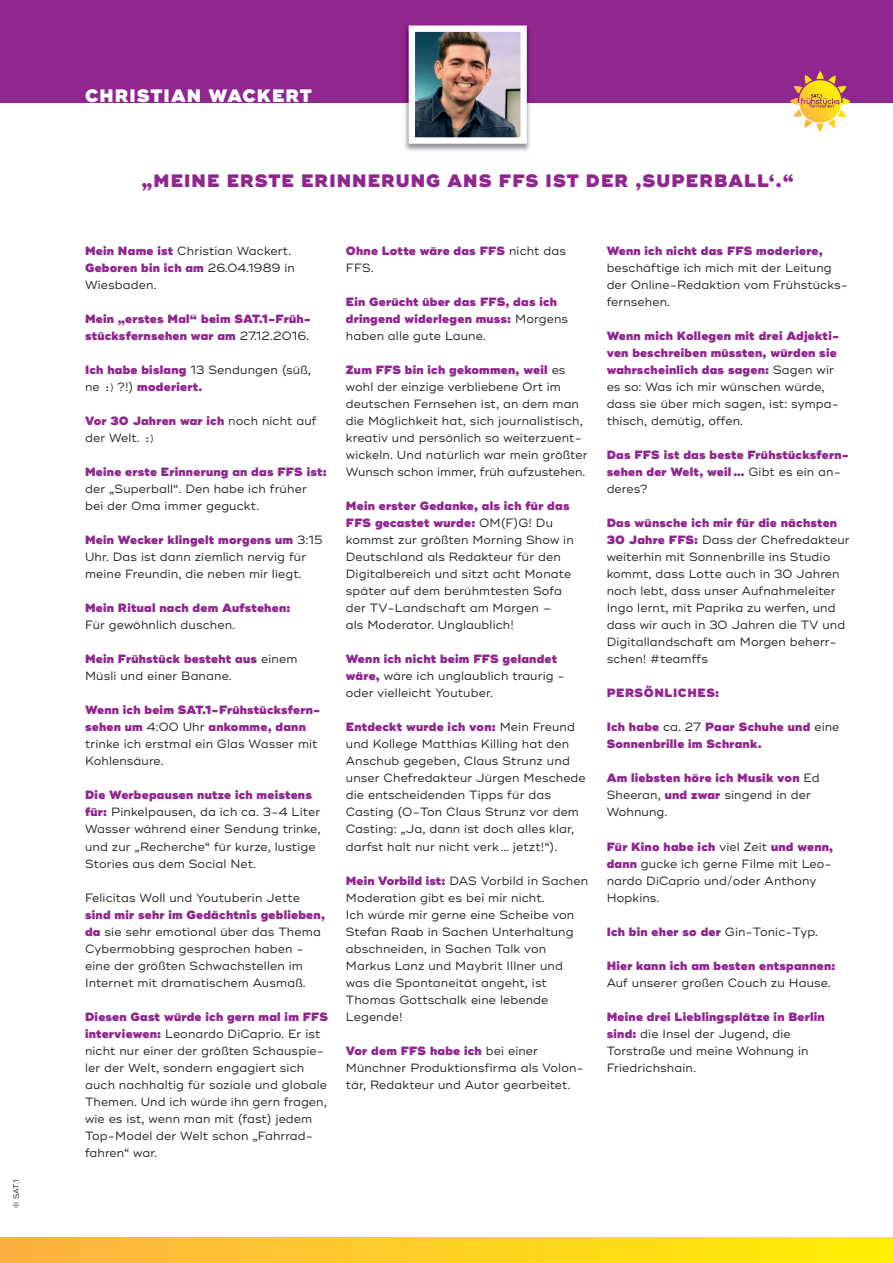
<style>
.page{position:relative;width:893px;height:1263px;background:#fff}
.page>*{position:absolute;margin:0;border:0;box-sizing:border-box;transform-origin:0 0}
.t1{font:900 18px "Ridley Grotesk";letter-spacing:.06em;color:#90268f}
.t2{font:900 18px "Ridley Grotesk";letter-spacing:.06em;color:#fff}
.t3{font:12px/17px "Ridley Grotesk";letter-spacing:.01em;color:#231f20}
.t4{font:900 12px/17px "Ridley Grotesk";letter-spacing:.02em;color:#90268f}
.t5{font:900 12px "Ridley Grotesk";letter-spacing:.05em;color:#90268f}
.t6{font:7.5px "Ridley Grotesk";color:#231f20}
.s1{font-weight:900;color:#90268f}
.s2{font-weight:400;color:#231f20}
.s3{font-family:"Courier";font-weight:400;color:#231f20}
.s4{font-family:"Courier"}
</style>
<div class="page">
<div style="left:0;top:0;width:893px;height:102px;background:#90268f"></div>
<img style="left:400px;top:25px;width:135px;height:126px">
<img style="left:416px;top:33px;width:104px;height:104px">
<div style="left:409px;top:26px;width:118px;height:118px;border:6px solid #fff"></div>
<div style="left:0;top:1237px;width:893px;height:26px;background:linear-gradient(to right,#fdb045,#ffef02)"></div>
<svg style="left:790px;top:71px;width:60px;height:61px"></svg>
<p class="t6" style="left:13px;top:1208px;width:30px;rotate:-90deg">© SAT.1</p>
<h1 class="t2" style="left:85px;top:88px;width:228px">CHRISTIAN WACKERT</h1>
<h1 class="t1" style="left:142px;top:173px;width:654px">„MEINE ERSTE ERINNERUNG ANS FFS IST DER ,SUPERBALL‘.“</h1>
<p class="t3" style="left:85px;top:243px;width:211px"><span class="s1">Mein Name ist</span> Christian Wackert.<br><span class="s1">Geboren bin ich am</span> 26.04.1989 in<br>Wiesbaden.</p>
<p class="t4" style="left:85px;top:311px;width:228px">Mein „erstes Mal“ beim SAT.1-Früh&shy;stücksfernsehen war am <span class="s2">27.12.2016.</span></p>
<p class="t4" style="left:85px;top:362px;width:227px">Ich habe bislang <span class="s2">13 Sendungen (süß, ne</span> <span class="s3">:)</span><span class="s2">?!)</span> moderiert.</p>
<p class="t3" style="left:85px;top:413px;width:233px"><span class="s1">Vor 30 Jahren war ich</span> noch nicht auf der Welt. <span class="s4">:)</span></p>
<p class="t4" style="left:85px;top:464px;width:243px">Meine erste Erinnerung an das FFS ist:</p>
<p class="t3" style="left:85px;top:481px;width:223px">der „Superball“. Den habe ich früher bei der Oma immer geguckt.</p>
<p class="t3" style="left:85px;top:532px;width:239px"><span class="s1">Mein Wecker klingelt morgens um</span> 3:15<br>Uhr. Das ist dann ziemlich nervig für meine Freundin, die neben mir liegt.</p>
<p class="t4" style="left:85px;top:600px;width:207px">Mein Ritual nach dem Aufstehen:</p>
<p class="t3" style="left:85px;top:617px;width:152px">Für gewöhnlich duschen.</p>
<p class="t3" style="left:85px;top:651px;width:214px"><span class="s1">Mein Frühstück besteht aus</span> einem<br>Müsli und einer Banane.</p>
<p class="t4" style="left:85px;top:702px;width:237px">Wenn ich beim SAT.1-Frühstücksfern&shy;sehen um <span class="s2">4:00 Uhr</span> ankomme, dann <span class="s2">trinke ich erstmal ein Glas Wasser mit<br>Kohlensäure.</span></p>
<p class="t3" style="left:85px;top:787px;width:237px"><span class="s1">Die Werbepausen nutze ich meistens für:</span> Pinkelpausen, da ich ca. 3-4 Liter Wasser während einer Sendung trinke, und zur „Recherche“ für kurze, lustige Stories aus dem Social Net.</p>
<p class="t3" style="left:85px;top:889px;width:216px">Felicitas Woll und Youtuberin Jette</p>
<p class="t3" style="left:85px;top:906px;width:241px"><span class="s1">sind mir sehr im Gedächtnis geblieben, da</span> sie sehr emotional über das Thema Cybermobbing gesprochen haben - eine der größten Schwachstellen im Internet mit dramatischem Ausmaß.</p>
<p class="t3" style="left:85px;top:1008px;width:245px"><span class="s1">Diesen Gast würde ich gern mal im FFS interviewen:</span> Leonardo DiCaprio. Er ist nicht nur einer der größten Schauspie&shy;ler der Welt, sondern engagiert sich auch nachhaltig für soziale und globale Themen. Und ich würde ihn gern fragen, wie es ist, wenn man mit (fast) jedem Top-Model der Welt schon „Fahrrad&shy;fahren“ war.</p>
<p class="t4" style="left:346px;top:243px;width:222px">Ohne Lotte wäre das FFS <span class="s2">nicht das<br>FFS.</span></p>
<p class="t4" style="left:346px;top:294px;width:224px">Ein Gerücht über das FFS, das ich dringend widerlegen muss: <span class="s2">Morgens haben alle gute Laune.</span></p>
<p class="t3" style="left:346px;top:362px;width:243px"><span class="s1">Zum FFS bin ich gekommen, weil</span> es wohl der einzige verbliebene Ort im deutschen Fernsehen ist, an dem man die Möglichkeit hat, sich journalistisch, kreativ und persönlich so weiterzuent&shy;wickeln. Und natürlich war mein größter Wunsch schon immer, früh aufzustehen.</p>
<p class="t3" style="left:346px;top:498px;width:229px"><span class="s1">Mein erster Gedanke, als ich für das FFS gecastet wurde:</span> OM(F)G! Du kommst zur größten Morning Show in Deutschland als Redakteur für den Digitalbereich und sitzt acht Monate später auf dem berühmtesten Sofa der TV-Landschaft am Morgen –<br>als Moderator. Unglaublich!</p>
<p class="t3" style="left:346px;top:651px;width:220px"><span class="s1">Wenn ich nicht beim FFS gelandet wäre,</span> wäre ich unglaublich traurig - oder vielleicht Youtuber.</p>
<p class="t3" style="left:346px;top:719px;width:241px"><span class="s1">Entdeckt wurde ich von:</span> Mein Freund und Kollege Matthias Killing hat den Anschub gegeben, Claus Strunz und unser Chefredakteur Jürgen Meschede die entscheidenden Tipps für das Casting (O-Ton Claus Strunz vor dem Casting: „Ja, dann ist doch alles klar, darfst halt nur nicht verk… jetzt!“).</p>
<p class="t3" style="left:346px;top:872px;width:244px"><span class="s1">Mein Vorbild ist:</span> DAS Vorbild in Sachen<br>Moderation gibt es bei mir nicht.<br>Ich würde mir gerne eine Scheibe von<br>Stefan Raab in Sachen Unterhaltung abschneiden, in Sachen Talk von<br>Markus Lanz und Maybrit Illner und was die Spontaneität angeht, ist<br>Thomas Gottschalk eine lebende<br>Legende!</p>
<p class="t3" style="left:346px;top:1042px;width:239px"><span class="s1">Vor dem FFS habe ich</span> bei einer<br>Münchner Produktionsfirma als Volon&shy;tär, Redakteur und Autor gearbeitet.</p>
<p class="t4" style="left:607px;top:243px;width:217px">Wenn ich nicht das FFS moderiere,</p>
<p class="t3" style="left:607px;top:260px;width:243px">beschäftige ich mich mit der Leitung der Online-Redaktion vom Frühstücks&shy;fernsehen.</p>
<p class="t3" style="left:607px;top:328px;width:234px"><span class="s1">Wenn mich Kollegen mit drei Adjekti&shy;ven beschreiben müssten, würden sie wahrscheinlich das sagen:</span> Sagen wir es so: Was ich mir wünschen würde, dass sie über mich sagen, ist: sympa&shy;thisch, demütig, offen.</p>
<p class="t4" style="left:607px;top:447px;width:244px">Das FFS ist das beste Frühstücksfern&shy;sehen der Welt, weil … <span class="s2">Gibt es ein an&shy;deres?</span></p>
<p class="t3" style="left:607px;top:515px;width:245px"><span class="s1">Das wünsche ich mir für die nächsten 30 Jahre FFS:</span> Dass der Chefredakteur weiterhin mit Sonnenbrille ins Studio kommt, dass Lotte auch in 30 Jahren noch lebt, dass unser Aufnahmeleiter Ingo lernt, mit Paprika zu werfen, und dass wir auch in 30 Jahren die TV und Digitallandschaft am Morgen beherr&shy;schen! #teamffs</p>
<p class="t5" style="left:607px;top:688px;width:114px">PERSÖNLICHES:</p>
<p class="t4" style="left:607px;top:719px;width:234px">Ich habe <span class="s2">ca. 27</span> Paar Schuhe und <span class="s2">eine<br></span>Sonnenbrille im Schrank.</p>
<p class="t4" style="left:607px;top:770px;width:215px">Am liebsten höre ich Musik von <span class="s2">Ed<br>Sheeran,</span> und zwar <span class="s2">singend in der<br>Wohnung.</span></p>
<p class="t3" style="left:607px;top:838px;width:228px"><span class="s1">Für Kino habe ich</span> viel Zeit <span class="s1">und wenn, dann</span> gucke ich gerne Filme mit Leo&shy;nardo DiCaprio und/oder Anthony<br>Hopkins.</p>
<p class="t4" style="left:607px;top:923px;width:213px">Ich bin eher so der <span class="s2">Gin-Tonic-Typ.</span></p>
<p class="t4" style="left:607px;top:957px;width:230px">Hier kann ich am besten entspannen:</p>
<p class="t3" style="left:607px;top:974px;width:226px">Auf unserer großen Couch zu Hause.</p>
<p class="t3" style="left:607px;top:1008px;width:220px"><span class="s1">Meine drei Lieblingsplätze in Berlin sind:</span> die Insel der Jugend, die<br>Torstraße und meine Wohnung in<br>Friedrichshain.</p>
</div>
